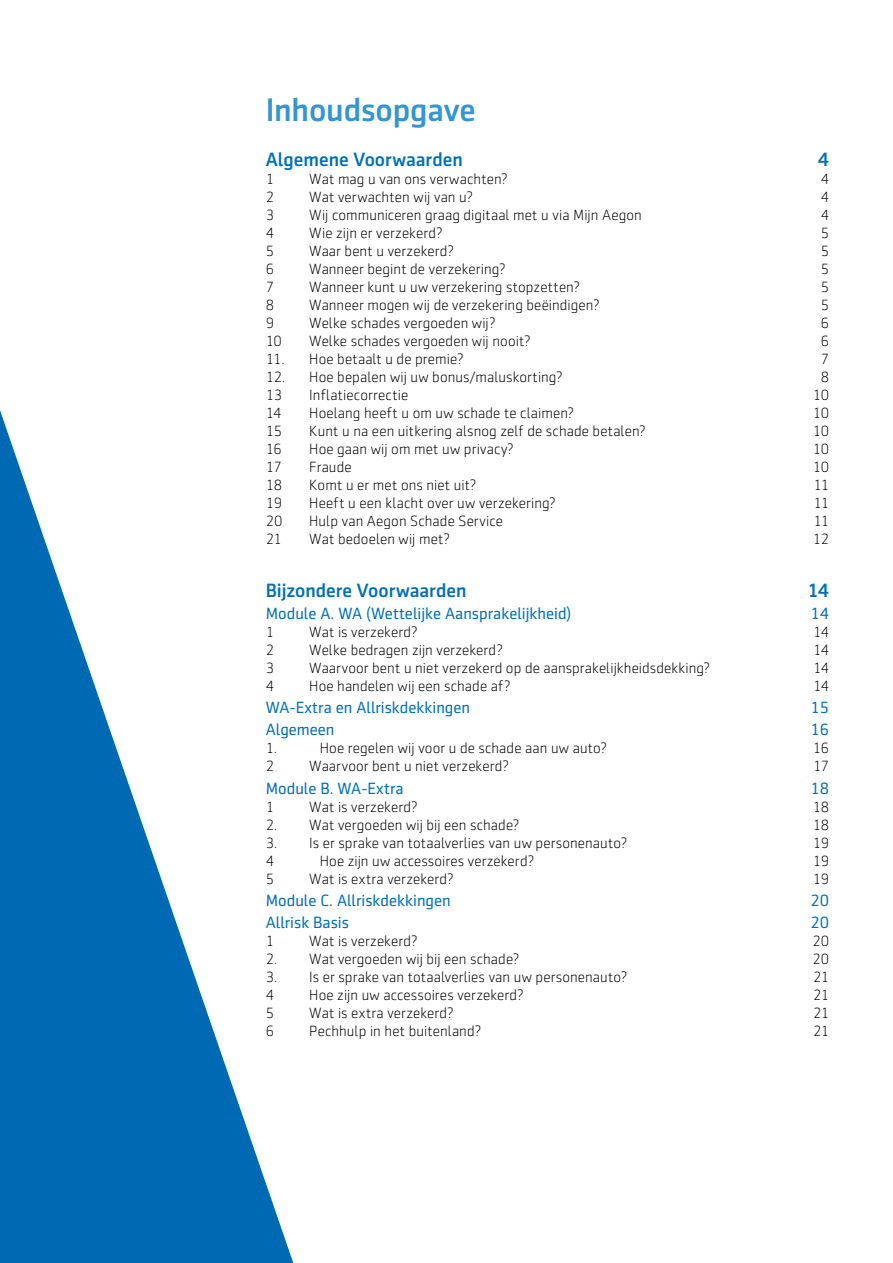
<style>
.page{position:relative;width:893px;height:1263px;background:#fff}
.page>*{position:absolute;margin:0;border:0;box-sizing:border-box;transform-origin:0 0}
.BODY_subheading{font:500 33px "Sentico Sans DT";letter-spacing:-.005em;color:#3395d3}
.Inhoudsopgave_Kopje{font:500 19.5px "Sentico Sans DT";color:#0070ba}
.Inhoudsopgave_subkop{font:16.5px "Sentico Sans DT";color:#0070ba}
.Inhoudsopgave_zwart{font:300 15px "Sentico Sans DT";letter-spacing:.005em;color:#000}
</style>
<div class="page">
<svg style="left:0;top:410px;width:294px;height:853px"></svg>
<p class="BODY_subheading" style="left:266px;top:91px;width:212px">Inhoudsopgave</p>
<p class="Inhoudsopgave_Kopje" style="left:266px;top:148px;width:199px">Algemene Voorwaarden</p>
<p class="Inhoudsopgave_Kopje" style="left:818px;top:148px;width:13px">4</p>
<p class="Inhoudsopgave_zwart" style="left:266px;top:170px;width:10px">1</p>
<p class="Inhoudsopgave_zwart" style="left:309px;top:170px;width:200px">Wat mag u van ons verwachten?</p>
<p class="Inhoudsopgave_zwart" style="left:821px;top:170px;width:10px">4</p>
<p class="Inhoudsopgave_zwart" style="left:266px;top:188px;width:10px">2</p>
<p class="Inhoudsopgave_zwart" style="left:309px;top:188px;width:165px">Wat verwachten wij van u?</p>
<p class="Inhoudsopgave_zwart" style="left:821px;top:188px;width:10px">4</p>
<p class="Inhoudsopgave_zwart" style="left:266px;top:206px;width:10px">3</p>
<p class="Inhoudsopgave_zwart" style="left:309px;top:206px;width:334px">Wij communiceren graag digitaal met u via Mijn Aegon</p>
<p class="Inhoudsopgave_zwart" style="left:821px;top:206px;width:10px">4</p>
<p class="Inhoudsopgave_zwart" style="left:266px;top:224px;width:10px">4</p>
<p class="Inhoudsopgave_zwart" style="left:309px;top:224px;width:135px">Wie zijn er verzekerd?</p>
<p class="Inhoudsopgave_zwart" style="left:821px;top:224px;width:10px">5</p>
<p class="Inhoudsopgave_zwart" style="left:266px;top:242px;width:10px">5</p>
<p class="Inhoudsopgave_zwart" style="left:309px;top:242px;width:146px">Waar bent u verzekerd?</p>
<p class="Inhoudsopgave_zwart" style="left:821px;top:242px;width:10px">5</p>
<p class="Inhoudsopgave_zwart" style="left:266px;top:260px;width:10px">6</p>
<p class="Inhoudsopgave_zwart" style="left:309px;top:260px;width:198px">Wanneer begint de verzekering?</p>
<p class="Inhoudsopgave_zwart" style="left:821px;top:260px;width:10px">5</p>
<p class="Inhoudsopgave_zwart" style="left:266px;top:278px;width:10px">7</p>
<p class="Inhoudsopgave_zwart" style="left:309px;top:278px;width:272px">Wanneer kunt u uw verzekering stopzetten?</p>
<p class="Inhoudsopgave_zwart" style="left:821px;top:278px;width:10px">5</p>
<p class="Inhoudsopgave_zwart" style="left:266px;top:296px;width:10px">8</p>
<p class="Inhoudsopgave_zwart" style="left:309px;top:296px;width:292px">Wanneer mogen wij de verzekering beëindigen?</p>
<p class="Inhoudsopgave_zwart" style="left:821px;top:296px;width:10px">5</p>
<p class="Inhoudsopgave_zwart" style="left:266px;top:314px;width:10px">9</p>
<p class="Inhoudsopgave_zwart" style="left:309px;top:314px;width:188px">Welke schades vergoeden wij?</p>
<p class="Inhoudsopgave_zwart" style="left:821px;top:314px;width:10px">6</p>
<p class="Inhoudsopgave_zwart" style="left:266px;top:332px;width:18px">10</p>
<p class="Inhoudsopgave_zwart" style="left:309px;top:332px;width:223px">Welke schades vergoeden wij nooit?</p>
<p class="Inhoudsopgave_zwart" style="left:821px;top:332px;width:10px">6</p>
<p class="Inhoudsopgave_zwart" style="left:266px;top:350px;width:199px">11. Hoe betaalt u de premie?</p>
<p class="Inhoudsopgave_zwart" style="left:821px;top:350px;width:10px">7</p>
<p class="Inhoudsopgave_zwart" style="left:266px;top:368px;width:298px">12. Hoe bepalen wij uw bonus/maluskorting?</p>
<p class="Inhoudsopgave_zwart" style="left:821px;top:368px;width:10px">8</p>
<p class="Inhoudsopgave_zwart" style="left:266px;top:386px;width:18px">13</p>
<p class="Inhoudsopgave_zwart" style="left:309px;top:386px;width:101px">Inflatiecorrectie</p>
<p class="Inhoudsopgave_zwart" style="left:813px;top:386px;width:18px">10</p>
<p class="Inhoudsopgave_zwart" style="left:266px;top:404px;width:17px">14</p>
<p class="Inhoudsopgave_zwart" style="left:309px;top:404px;width:266px">Hoelang heeft u om uw schade te claimen?</p>
<p class="Inhoudsopgave_zwart" style="left:813px;top:404px;width:18px">10</p>
<p class="Inhoudsopgave_zwart" style="left:266px;top:422px;width:18px">15</p>
<p class="Inhoudsopgave_zwart" style="left:309px;top:422px;width:338px">Kunt u na een uitkering alsnog zelf de schade betalen?</p>
<p class="Inhoudsopgave_zwart" style="left:813px;top:422px;width:18px">10</p>
<p class="Inhoudsopgave_zwart" style="left:266px;top:440px;width:18px">16</p>
<p class="Inhoudsopgave_zwart" style="left:309px;top:440px;width:206px">Hoe gaan wij om met uw privacy?</p>
<p class="Inhoudsopgave_zwart" style="left:813px;top:440px;width:18px">10</p>
<p class="Inhoudsopgave_zwart" style="left:266px;top:458px;width:18px">17</p>
<p class="Inhoudsopgave_zwart" style="left:309px;top:458px;width:44px">Fraude</p>
<p class="Inhoudsopgave_zwart" style="left:813px;top:458px;width:18px">10</p>
<p class="Inhoudsopgave_zwart" style="left:266px;top:476px;width:18px">18</p>
<p class="Inhoudsopgave_zwart" style="left:309px;top:476px;width:169px">Komt u er met ons niet uit?</p>
<p class="Inhoudsopgave_zwart" style="left:813px;top:476px;width:17px">11</p>
<p class="Inhoudsopgave_zwart" style="left:266px;top:494px;width:18px">19</p>
<p class="Inhoudsopgave_zwart" style="left:309px;top:494px;width:248px">Heeft u een klacht over uw verzekering?</p>
<p class="Inhoudsopgave_zwart" style="left:813px;top:494px;width:17px">11</p>
<p class="Inhoudsopgave_zwart" style="left:266px;top:512px;width:18px">20</p>
<p class="Inhoudsopgave_zwart" style="left:309px;top:512px;width:195px">Hulp van Aegon Schade Service</p>
<p class="Inhoudsopgave_zwart" style="left:813px;top:512px;width:17px">11</p>
<p class="Inhoudsopgave_zwart" style="left:266px;top:530px;width:18px">21</p>
<p class="Inhoudsopgave_zwart" style="left:309px;top:530px;width:142px">Wat bedoelen wij met?</p>
<p class="Inhoudsopgave_zwart" style="left:813px;top:530px;width:18px">12</p>
<p class="Inhoudsopgave_Kopje" style="left:266px;top:579px;width:202px">Bijzondere Voorwaarden</p>
<p class="Inhoudsopgave_Kopje" style="left:807px;top:579px;width:23px">14</p>
<p class="Inhoudsopgave_subkop" style="left:266px;top:604px;width:307px">Module A. WA (Wettelijke Aansprakelijkheid)</p>
<p class="Inhoudsopgave_subkop" style="left:810px;top:604px;width:20px">14</p>
<p class="Inhoudsopgave_zwart" style="left:266px;top:624px;width:10px">1</p>
<p class="Inhoudsopgave_zwart" style="left:309px;top:624px;width:110px">Wat is verzekerd?</p>
<p class="Inhoudsopgave_zwart" style="left:813px;top:624px;width:17px">14</p>
<p class="Inhoudsopgave_zwart" style="left:266px;top:642px;width:10px">2</p>
<p class="Inhoudsopgave_zwart" style="left:309px;top:642px;width:195px">Welke bedragen zijn verzekerd?</p>
<p class="Inhoudsopgave_zwart" style="left:813px;top:642px;width:17px">14</p>
<p class="Inhoudsopgave_zwart" style="left:266px;top:660px;width:10px">3</p>
<p class="Inhoudsopgave_zwart" style="left:309px;top:660px;width:402px">Waarvoor bent u niet verzekerd op de aansprakelijkheidsdekking?</p>
<p class="Inhoudsopgave_zwart" style="left:813px;top:660px;width:17px">14</p>
<p class="Inhoudsopgave_zwart" style="left:266px;top:678px;width:10px">4</p>
<p class="Inhoudsopgave_zwart" style="left:309px;top:678px;width:203px">Hoe handelen wij een schade af?</p>
<p class="Inhoudsopgave_zwart" style="left:813px;top:678px;width:17px">14</p>
<p class="Inhoudsopgave_subkop" style="left:266px;top:698px;width:206px">WA-Extra en Allriskdekkingen</p>
<p class="Inhoudsopgave_subkop" style="left:810px;top:698px;width:20px">15</p>
<p class="Inhoudsopgave_subkop" style="left:266px;top:721px;width:70px">Algemeen</p>
<p class="Inhoudsopgave_subkop" style="left:810px;top:721px;width:20px">16</p>
<p class="Inhoudsopgave_zwart" style="left:266px;top:740px;width:13px">1.</p>
<p class="Inhoudsopgave_zwart" style="left:320px;top:740px;width:289px">Hoe regelen wij voor u de schade aan uw auto?</p>
<p class="Inhoudsopgave_zwart" style="left:813px;top:740px;width:18px">16</p>
<p class="Inhoudsopgave_zwart" style="left:266px;top:758px;width:10px">2</p>
<p class="Inhoudsopgave_zwart" style="left:309px;top:758px;width:201px">Waarvoor bent u niet verzekerd?</p>
<p class="Inhoudsopgave_zwart" style="left:813px;top:758px;width:18px">17</p>
<p class="Inhoudsopgave_subkop" style="left:266px;top:779px;width:139px">Module B. WA-Extra</p>
<p class="Inhoudsopgave_subkop" style="left:810px;top:779px;width:20px">18</p>
<p class="Inhoudsopgave_zwart" style="left:266px;top:799px;width:10px">1</p>
<p class="Inhoudsopgave_zwart" style="left:309px;top:799px;width:110px">Wat is verzekerd?</p>
<p class="Inhoudsopgave_zwart" style="left:813px;top:799px;width:18px">18</p>
<p class="Inhoudsopgave_zwart" style="left:266px;top:817px;width:255px">2. Wat vergoeden wij bij een schade?</p>
<p class="Inhoudsopgave_zwart" style="left:813px;top:817px;width:18px">18</p>
<p class="Inhoudsopgave_zwart" style="left:266px;top:835px;width:363px">3. Is er sprake van totaalverlies van uw personenauto?</p>
<p class="Inhoudsopgave_zwart" style="left:813px;top:835px;width:18px">19</p>
<p class="Inhoudsopgave_zwart" style="left:266px;top:853px;width:10px">4</p>
<p class="Inhoudsopgave_zwart" style="left:320px;top:853px;width:216px">Hoe zijn uw accessoires verzekerd?</p>
<p class="Inhoudsopgave_zwart" style="left:813px;top:853px;width:18px">19</p>
<p class="Inhoudsopgave_zwart" style="left:266px;top:871px;width:10px">5</p>
<p class="Inhoudsopgave_zwart" style="left:309px;top:871px;width:146px">Wat is extra verzekerd?</p>
<p class="Inhoudsopgave_zwart" style="left:813px;top:871px;width:18px">19</p>
<p class="Inhoudsopgave_subkop" style="left:266px;top:891px;width:187px">Module C. Allriskdekkingen</p>
<p class="Inhoudsopgave_subkop" style="left:810px;top:891px;width:20px">20</p>
<p class="Inhoudsopgave_subkop" style="left:266px;top:913px;width:85px">Allrisk Basis</p>
<p class="Inhoudsopgave_subkop" style="left:810px;top:913px;width:20px">20</p>
<p class="Inhoudsopgave_zwart" style="left:266px;top:933px;width:10px">1</p>
<p class="Inhoudsopgave_zwart" style="left:309px;top:933px;width:110px">Wat is verzekerd?</p>
<p class="Inhoudsopgave_zwart" style="left:812px;top:933px;width:18px">20</p>
<p class="Inhoudsopgave_zwart" style="left:266px;top:951px;width:255px">2. Wat vergoeden wij bij een schade?</p>
<p class="Inhoudsopgave_zwart" style="left:812px;top:951px;width:18px">20</p>
<p class="Inhoudsopgave_zwart" style="left:266px;top:969px;width:363px">3. Is er sprake van totaalverlies van uw personenauto?</p>
<p class="Inhoudsopgave_zwart" style="left:813px;top:969px;width:18px">21</p>
<p class="Inhoudsopgave_zwart" style="left:266px;top:987px;width:10px">4</p>
<p class="Inhoudsopgave_zwart" style="left:309px;top:987px;width:216px">Hoe zijn uw accessoires verzekerd?</p>
<p class="Inhoudsopgave_zwart" style="left:813px;top:987px;width:18px">21</p>
<p class="Inhoudsopgave_zwart" style="left:266px;top:1005px;width:10px">5</p>
<p class="Inhoudsopgave_zwart" style="left:309px;top:1005px;width:146px">Wat is extra verzekerd?</p>
<p class="Inhoudsopgave_zwart" style="left:813px;top:1005px;width:18px">21</p>
<p class="Inhoudsopgave_zwart" style="left:266px;top:1023px;width:10px">6</p>
<p class="Inhoudsopgave_zwart" style="left:309px;top:1023px;width:174px">Pechhulp in het buitenland?</p>
<p class="Inhoudsopgave_zwart" style="left:813px;top:1023px;width:18px">21</p>
</div>
